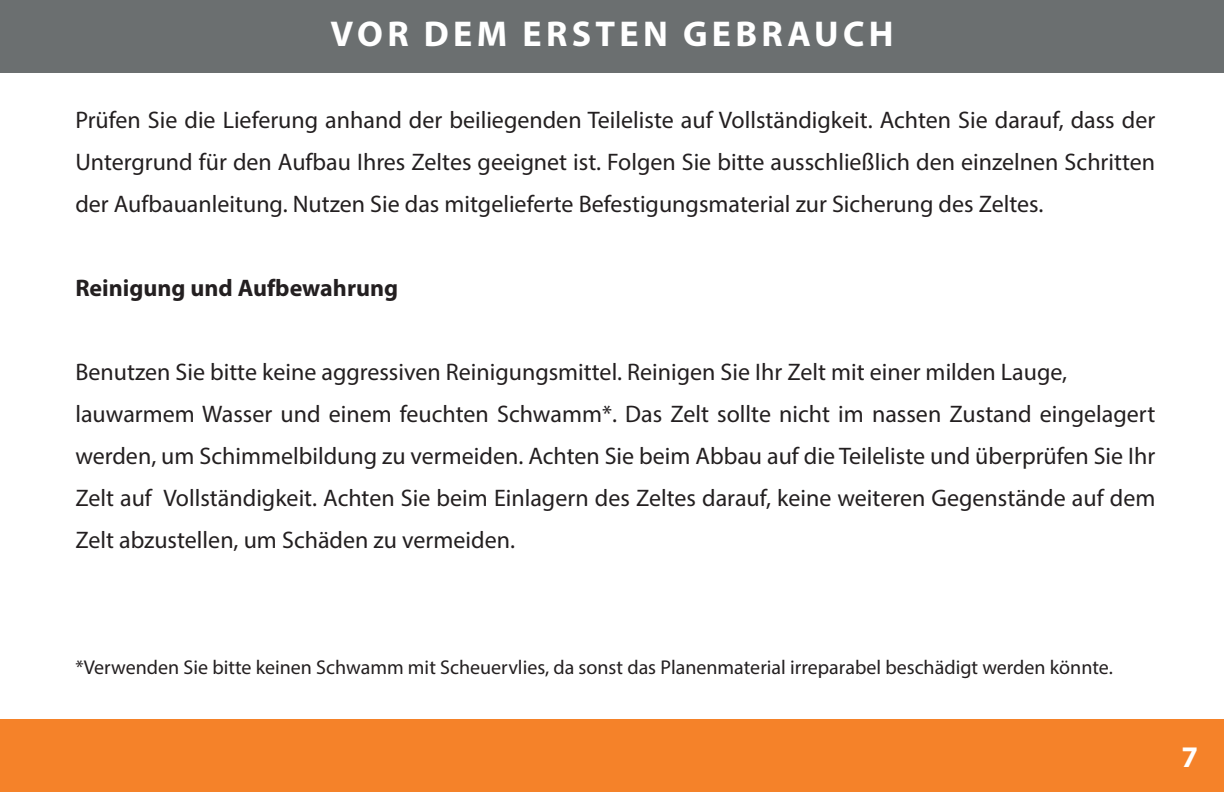
<style>
.page{position:relative;width:1224px;height:792px;background:#fff}
.page>*{position:absolute;margin:0;border:0;box-sizing:border-box;transform-origin:0 0}
.t1{font:700 36px "Myriad Pro";letter-spacing:.12em;color:#fff}
.t2{font:700 30px "Myriad Pro";color:#fff}
.t3{font:24px/42px "Myriad Pro";color:#231f20;text-align:justify}
.t4{font:700 24px "Myriad Pro";color:#231f20}
.t5{font:20px "Myriad Pro";color:#231f20}
</style>
<div class="page">
<div style="left:0;top:719px;width:1224px;height:72px;background:#f58229"></div>
<div style="left:0;top:1px;width:1224px;height:72px;background:#6b6f70"></div>
<h1 class="t1" style="left:330px;top:10px;width:565px">VOR DEM ERSTEN GEBRAUCH</h1>
<p class="t3" style="left:75px;top:98px;width:1081px">Prüfen Sie die Lieferung anhand der beiliegenden Teileliste auf Vollständigkeit. Achten Sie darauf, dass der Untergrund für den Aufbau Ihres Zeltes geeignet ist. Folgen Sie bitte ausschließlich den einzelnen Schritten der Aufbauanleitung. Nutzen Sie das mitgelieferte Befestigungsmaterial zur Sicherung des Zeltes.</p>
<p class="t4" style="left:75px;top:272px;width:324px">Reinigung und Aufbewahrung</p>
<p class="t3" style="left:75px;top:350px;width:1082px;text-align:left">Benutzen Sie bitte keine aggressiven Reinigungsmittel. Reinigen Sie Ihr Zelt mit einer milden Lauge, lauwarmem Wasser und einem feuchten Schwamm*. Das Zelt sollte nicht im nassen Zustand eingelagert werden, um Schimmelbildung zu vermeiden. Achten Sie beim Abbau auf die Teileliste und überprüfen Sie Ihr Zelt auf Vollständigkeit. Achten Sie beim Einlagern des Zeltes darauf, keine weiteren Gegenstände auf dem Zelt abzustellen, um Schäden zu vermeiden.</p>
<p class="t5" style="left:75px;top:655px;width:1039px">*Verwenden Sie bitte keinen Schwamm mit Scheuervlies, da sonst das Planenmaterial irreparabel beschädigt werden könnte.</p>
<p class="t2" style="left:1181px;top:737px;width:18px">7</p>
</div>
